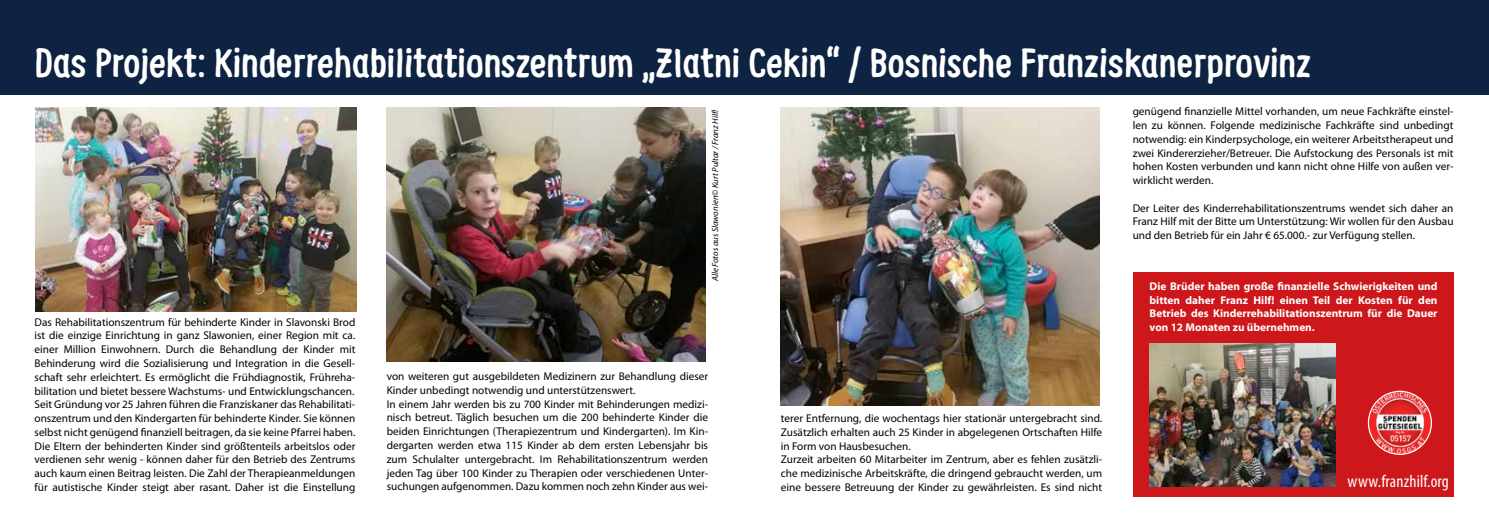
<style>
.page{position:relative;width:1489px;height:525px;background:#fff}
.page>*{position:absolute;margin:0;border:0;box-sizing:border-box;transform-origin:0 0}
.t1{font:700 40px "Supernettcn";color:#fff}
.t2{font:condensed 17.5px "Myriad Pro";letter-spacing:.01em;color:#fff}
.t3{font:11.25px/13.8px "Myriad Pro";color:#000;text-align:justify}
.t4{font:700 11.25px/13.8px "Myriad Pro";color:#fff;text-align:justify}
.t5{font:italic 8.75px "Myriad Pro";color:#000}
</style>
<div class="page">
<div style="left:0;top:0;width:1488px;height:94px;background:#0e2242"></div>
<div style="left:1132px;top:272px;width:321px;height:224px;background:#cd171a"></div>
<img style="left:1368px;top:391px;width:63px;height:63px;border-radius:31px">
<div style="left:1367px;top:390px;width:64px;height:64px;border:1px solid #fff;border-radius:50%"></div>
<img style="left:1149px;top:343px;width:186px;height:143px">
<img style="left:35px;top:107px;width:321px;height:204px">
<img style="left:780px;top:107px;width:319px;height:298px">
<img style="left:387px;top:107px;width:318px;height:254px">
<h1 class="t1" style="left:35px;top:36px;width:1277px">Das Projekt: Kinderrehabilitationszentrum „Zlatni Cekin“ / Bosnische Franziskanerprovinz</h1>
<p class="t5" style="left:710px;top:281px;width:173px;rotate:-90deg">Alle Fotos aus Slawonien© Kurt Pultar / Franz Hilf!</p>
<p class="t3" style="left:1132px;top:104px;width:322px">genügend finanzielle Mittel vorhanden, um neue Fachkräfte einstel&shy;len zu können. Folgende medizinische Fachkräfte sind unbedingt notwendig: ein Kinderpsychologe, ein weiterer Arbeitstherapeut und zwei Kindererzieher/Betreuer. Die Aufstockung des Personals ist mit hohen Kosten verbunden und kann nicht ohne Hilfe von außen ver&shy;wirklicht werden.</p>
<p class="t3" style="left:1132px;top:201px;width:322px">Der Leiter des Kinderrehabilitationszentrums wendet sich daher an Franz Hilf mit der Bitte um Unterstützung: Wir wollen für den Ausbau und den Betrieb für ein Jahr € 65.000.- zur Verfügung stellen.</p>
<p class="t4" style="left:1149px;top:278px;width:289px">Die Brüder haben große finanzielle Schwierigkeiten und bitten daher Franz Hilf! einen Teil der Kosten für den Betrieb des Kinderrehabilitationszentrum für die Dauer von 12 Monaten zu übernehmen.</p>
<p class="t3" style="left:35px;top:315px;width:322px">Das Rehabilitationszentrum für behinderte Kinder in Slavonski Brod ist die einzige Einrichtung in ganz Slawonien, einer Region mit ca. einer Million Einwohnern. Durch die Behandlung der Kinder mit Behinderung wird die Sozialisierung und Integration in die Gesell&shy;schaft sehr erleichtert. Es ermöglicht die Frühdiagnostik, Frühreha&shy;bilitation und bietet bessere Wachstums- und Entwicklungschancen.<br>Seit Gründung vor 25 Jahren führen die Franziskaner das Rehabilitati&shy;onszentrum und den Kindergarten für behinderte Kinder. Sie können selbst nicht genügend finanziell beitragen, da sie keine Pfarrei haben.<br>Die Eltern der behinderten Kinder sind größtenteils arbeitslos oder verdienen sehr wenig - können daher für den Betrieb des Zentrums auch kaum einen Beitrag leisten. Die Zahl der Therapieanmeldungen für autistische Kinder steigt aber rasant. Daher ist die Einstellung</p>
<p class="t3" style="left:387px;top:369px;width:323px;text-align:left">von weiteren gut ausgebildeten Medizinern zur Behandlung dieser Kinder unbedingt notwendig und unterstützenswert.<br>In einem Jahr werden bis zu 700 Kinder mit Behinderungen medizi&shy;nisch betreut. Täglich besuchen um die 200 behinderte Kinder die beiden Einrichtungen (Therapiezentrum und Kindergarten). Im Kin&shy;dergarten werden etwa 115 Kinder ab dem ersten Lebensjahr bis zum Schulalter untergebracht. Im Rehabilitationszentrum werden jeden Tag über 100 Kinder zu Therapien oder verschiedenen Unter&shy;suchungen aufgenommen. Dazu kommen noch zehn Kinder aus wei-</p>
<p class="t3" style="left:780px;top:411px;width:323px;text-align:left">terer Entfernung, die wochentags hier stationär untergebracht sind.<br>Zusätzlich erhalten auch 25 Kinder in abgelegenen Ortschaften Hilfe in Form von Hausbesuchen.<br>Zurzeit arbeiten 60 Mitarbeiter im Zentrum, aber es fehlen zusätzli&shy;che medizinische Arbeitskräfte, die dringend gebraucht werden, um eine bessere Betreuung der Kinder zu gewährleisten. Es sind nicht</p>
<h2 class="t2" style="left:1347px;top:470px;width:103px">www.franzhilf.org</h2>
</div>
